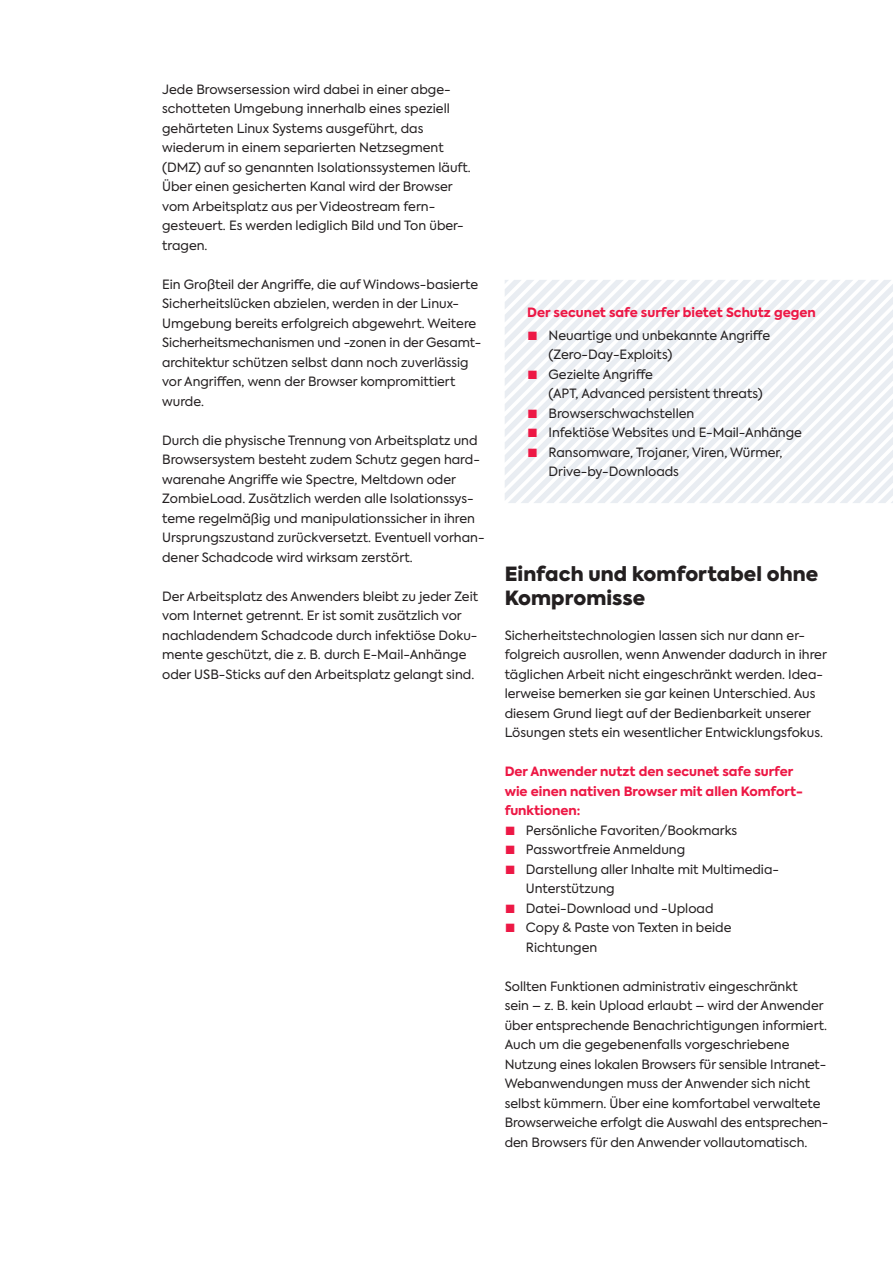
<style>
.page{position:relative;width:893px;height:1263px;background:#fff}
.page>*{position:absolute;margin:0;border:0;box-sizing:border-box;transform-origin:0 0}
.Zwischenheadline_1_1{font:900 19.5px/24px "Axiforma";letter-spacing:.005em;color:#231f20}
.Fließtext{font:12.75px/19.5px "Axiforma";color:#231f20}
.Zwischenheadline_2_8{font:800 12.75px/19.5px "Axiforma";color:#ed1845}
.s1{font-family:"Arial";font-weight:700;font-size:18px;color:#ed1845}
</style>
<div class="page">
<svg style="left:505px;top:280px;width:388px;height:223px"></svg>
<p class="Fließtext" style="left:162px;top:79px;width:310px">Jede Browsersession wird dabei in einer abge&shy;schotteten Umgebung innerhalb eines speziell gehärteten Linux Systems ausgeführt, das wiederum in einem separierten Netzsegment (DMZ) auf so genannten Isolationssystemen läuft.<br>Über einen gesicherten Kanal wird der Browser vom Arbeitsplatz aus per Videostream fern&shy;gesteuert. Es werden lediglich Bild und Ton über&shy;tragen.</p>
<p class="Fließtext" style="left:162px;top:274px;width:319px">Ein Großteil der Angriffe, die auf Windows-basierte Sicherheitslücken abzielen, werden in der Linux-Umgebung bereits erfolgreich abgewehrt. Weitere Sicherheitsmechanismen und -zonen in der Gesamt&shy;architektur schützen selbst dann noch zuverlässig vor Angriffen, wenn der Browser kompromittiert wurde.</p>
<p class="Fließtext" style="left:162px;top:430px;width:324px">Durch die physische Trennung von Arbeitsplatz und Browsersystem besteht zudem Schutz gegen hard&shy;warenahe Angriffe wie Spectre, Meltdown oder ZombieLoad. Zusätzlich werden alle Isolationssys&shy;teme regelmäßig und manipulationssicher in ihren Ursprungszustand zurückversetzt. Eventuell vorhan&shy;dener Schadcode wird wirksam zerstört.</p>
<p class="Fließtext" style="left:162px;top:586px;width:317px">Der Arbeitsplatz des Anwenders bleibt zu jeder Zeit vom Internet getrennt. Er ist somit zusätzlich vor nachladendem Schadcode durch infektiöse Doku&shy;mente geschützt, die z. B. durch E-Mail-Anhänge oder USB-Sticks auf den Arbeitsplatz gelangt sind.</p>
<p class="Zwischenheadline_2_8" style="left:527px;top:303px;width:290px">Der secunet safe surfer bietet Schutz gegen</p>
<p class="Fließtext" style="left:549px;top:325px;width:223px;text-indent:-21px"><span class="s1">■</span> Neuartige und unbekannte Angriffe (Zero-Day-Exploits)</p>
<p class="Fließtext" style="left:549px;top:364px;width:216px;text-indent:-21px"><span class="s1">■</span> Gezielte Angriffe<br>(APT, Advanced persistent threats)</p>
<p class="Fließtext" style="left:527px;top:403px;width:169px"><span class="s1">■</span> Browserschwachstellen</p>
<p class="Fließtext" style="left:527px;top:423px;width:276px"><span class="s1">■</span> Infektiöse Websites und E-Mail-Anhänge</p>
<p class="Fließtext" style="left:549px;top:442px;width:235px;text-indent:-21px"><span class="s1">■</span> Ransomware, Trojaner, Viren, Würmer,<br>Drive-by-Downloads</p>
<p class="Zwischenheadline_1_1" style="left:505px;top:562px;width:315px">Einfach und komfortabel ohne<br>Kompromisse</p>
<p class="Fließtext" style="left:505px;top:625px;width:324px">Sicherheitstechnologien lassen sich nur dann er&shy;folgreich ausrollen, wenn Anwender dadurch in ihrer täglichen Arbeit nicht eingeschränkt werden. Idea&shy;lerweise bemerken sie gar keinen Unterschied. Aus diesem Grund liegt auf der Bedienbarkeit unserer Lösungen stets ein wesentlicher Entwicklungsfokus.</p>
<p class="Zwischenheadline_2_8" style="left:505px;top:762px;width:300px">Der Anwender nutzt den secunet safe surfer wie einen nativen Browser mit allen Komfort&shy;funktionen:</p>
<p class="Fließtext" style="left:505px;top:820px;width:234px"><span class="s1">■</span> Persönliche Favoriten/Bookmarks</p>
<p class="Fließtext" style="left:505px;top:840px;width:182px"><span class="s1">■</span> Passwortfreie Anmeldung</p>
<p class="Fließtext" style="left:526px;top:859px;width:253px;text-indent:-21px"><span class="s1">■</span> Darstellung aller Inhalte mit Multimedia-<br>Unterstützung</p>
<p class="Fließtext" style="left:505px;top:898px;width:210px"><span class="s1">■</span> Datei-Download und -Upload</p>
<p class="Fließtext" style="left:526px;top:918px;width:207px;text-indent:-21px"><span class="s1">■</span> Copy &amp; Paste von Texten in beide<br>Richtungen</p>
<p class="Fließtext" style="left:505px;top:976px;width:325px">Sollten Funktionen administrativ eingeschränkt<br>sein – z. B. kein Upload erlaubt – wird der Anwender über entsprechende Benachrichtigungen informiert.<br>Auch um die gegebenenfalls vorgeschriebene Nutzung eines lokalen Browsers für sensible Intranet-Webanwendungen muss der Anwender sich nicht selbst kümmern. Über eine komfortabel verwaltete Browserweiche erfolgt die Auswahl des entsprechen&shy;den Browsers für den Anwender vollautomatisch.</p>
</div>
